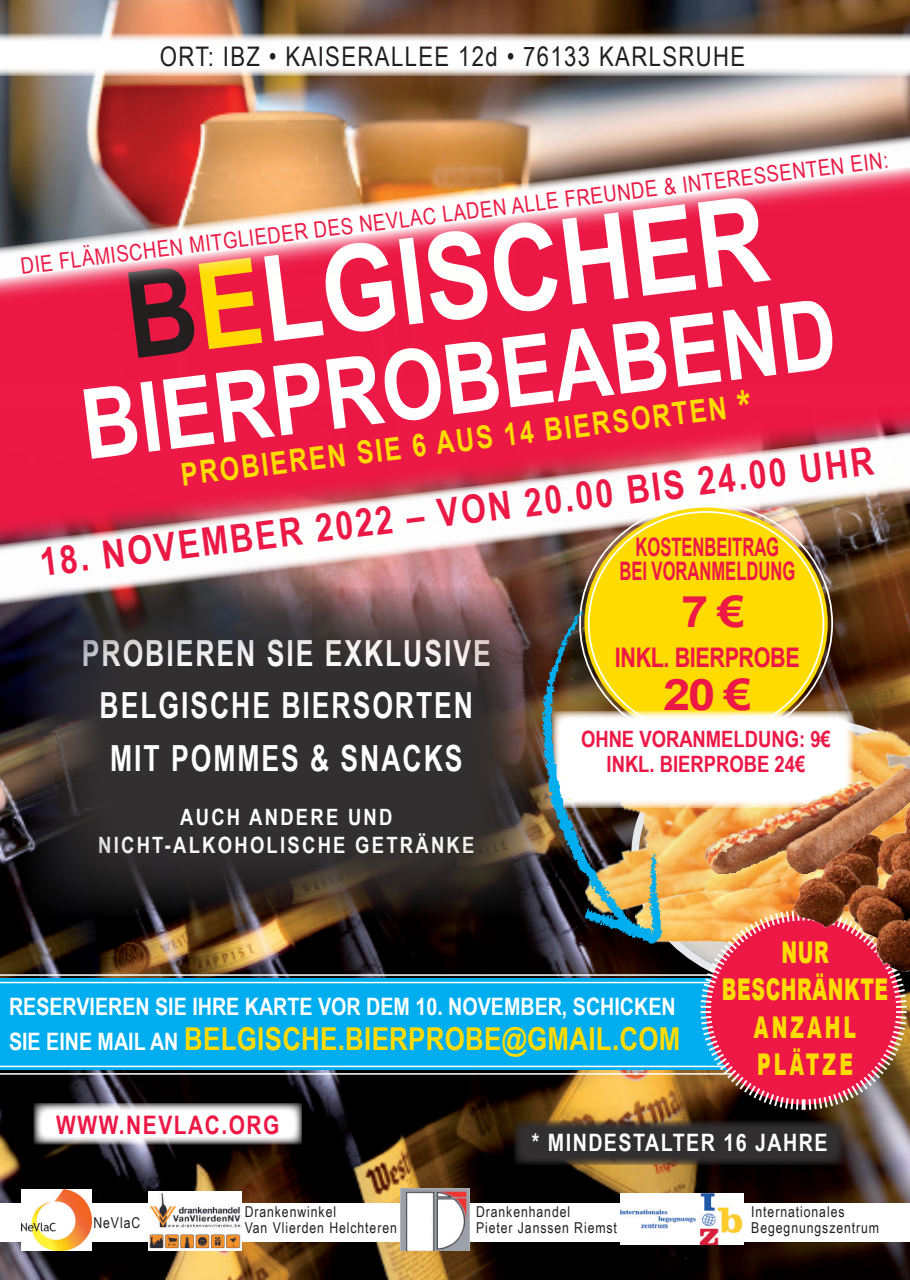
<style>
.page{position:relative;width:910px;height:1280px;background:#fff}
.page>*{position:absolute;margin:0;border:0;box-sizing:border-box;transform-origin:0 0}
.t1{font:700 120px "Arial Narrow";color:#fff}
.t2{font:700 97.5px "Arial Narrow";color:#fff}
.t3{font:700 43.5px "Arial";color:#ed1845;scale:1.13 1}
.t4{font:700 39px "Arial Narrow";color:#ed1845}
.t5{font:700 36px/52.5px "Arial Narrow";letter-spacing:.06em;color:#fff;text-align:center;scale:.9 1}
.t6{font:700 31.5px "Arial Narrow";letter-spacing:.01em;color:#ffdc01}
.t7{font:700 31.5px "Arial";color:#ffdc01;scale:.8 1}
.t8{font:900 30px/37.5px "Arial";letter-spacing:.03em;color:#ffdc01;text-align:center;scale:.63 1}
.t9{font:27px "Arial Narrow";letter-spacing:.05em;color:#231f20}
.t10{font:700 27px "Arial";letter-spacing:-.02em;color:#ed1845;scale:.8 1}
.t11{font:700 25.5px/24px "Arial";color:#ed1845;text-align:center;scale:.65 1}
.t12{font:700 25.5px "Arial Narrow";letter-spacing:.06em;color:#ed1845}
.t13{font:700 24px "Arial Narrow";color:#fff}
.t14{font:700 24px "Arial Narrow";letter-spacing:.06em;color:#fff}
.t15{font:22.5px "Arial Narrow";color:#ed1845}
.t16{font:700 22.5px/28.5px "Arial Narrow";letter-spacing:.1em;color:#fff;text-align:center}
.t17{font:700 22.5px/25.8px "Arial Narrow";color:#ed1845;text-align:center}
.t18{font:15px/16.5px "Arial Narrow";letter-spacing:.06em;color:#231f20}
.s1{color:#231f20}
.s2{color:#ffdc01}
.s3{font-size:45px}
.s4{font-size:24px;color:#fff}
</style>
<div class="page">
<img style="left:0;top:611px;width:910px;height:669px">
<div style="left:0;top:1203px;width:910px;height:39px;background:#fff"></div>
<img style="left:0;top:0;width:910px;height:129px">
<svg style="left:0;top:129px;width:910px;height:28px;background:#bb886b"></svg>
<img style="left:0;top:556px;width:910px;height:55px">
<svg style="left:0;top:34px;width:910px;height:42px"></svg>
<img style="left:21px;top:1189px;width:70px;height:62px">
<svg style="left:0;top:973px;width:699px;height:102px;background:#438399"></svg>
<div style="left:0;top:982px;width:699px;height:85px;background:#00aeef"></div>
<svg style="left:23px;top:587px;width:527px;height:329px;background:#373030"></svg>
<svg style="left:34px;top:1103px;width:268px;height:41px"></svg>
<div style="left:584px;top:508px;width:244px;height:231px;background:#ffdc01;border-radius:50%"></div>
<img style="left:0;top:157px;width:910px;height:399px">
<img style="left:148px;top:1191px;width:93px;height:59px">
<img style="left:621px;top:1193px;width:122px;height:51px">
<svg style="left:514px;top:1120px;width:331px;height:45px;background:#342f2c"></svg>
<img style="left:401px;top:1188px;width:68px;height:62px">
<img style="left:636px;top:931px;width:63px;height:23px">
<img style="left:666px;top:668px;width:244px;height:263px">
<svg style="left:699px;top:908px;width:210px;height:204px;background:#cf3d52"></svg>
<img style="left:785px;top:873px;width:125px;height:102px">
<div style="left:552px;top:711px;width:301px;height:97px;background:#fff"></div>
<img style="left:541px;top:610px;width:125px;height:335px">
<img style="left:705px;top:768px;width:205px;height:105px">
<h3 class="t9" style="left:160px;top:36px;width:587px">ORT: IBZ • KAISERALLEE 12d • 76133 KARLSRUHE</h3>
<h3 class="t15" style="left:19px;top:250px;width:875px;rotate:-7deg">DIE FLÄMISCHEN MITGLIEDER DES NEVLAC LADEN ALLE FREUNDE &amp; INTERESSENTEN EIN:</h3>
<h1 class="t1" style="left:115px;top:227px;width:647px;rotate:-7deg"><span class="s1">B</span><span class="s2">E</span>LGISCHER</h1>
<h2 class="t2" style="left:73px;top:352px;width:761px;rotate:-7deg">BIERPROBEABEND</h2>
<h3 class="t7" style="left:179px;top:454px;width:720px;rotate:-7deg">PROBIEREN SIE 6 AUS 14 BIERSORTEN <span class="s3">*</span></h3>
<h3 class="t4" style="left:36px;top:533px;width:841px;rotate:-7deg">18. NOVEMBER 2022 – VON 20.00 BIS 24.00 UHR</h3>
<h3 class="t11" style="left:619px;top:535px;width:272px">KOSTENBEITRAG<br>BEI VORANMELDUNG</h3>
<h3 class="t3" style="left:681px;top:583px;width:58px">7 €</h3>
<h3 class="t10" style="left:615px;top:639px;width:232px">INKL. BIERPROBE</h3>
<h3 class="t3" style="left:663px;top:666px;width:80px">20 €</h3>
<h3 class="t5" style="left:82px;top:625px;width:456px">PROBIEREN SIE EXKLUSIVE<br>BELGISCHE BIERSORTEN<br>MIT POMMES &amp; SNACKS</h3>
<h3 class="t16" style="left:98px;top:801px;width:378px">AUCH ANDERE UND<br>NICHT-ALKOHOLISCHE GETRÄNKE</h3>
<h3 class="t17" style="left:581px;top:725px;width:251px">OHNE VORANMELDUNG: 9€<br>INKL. BIERPROBE 24€</h3>
<h3 class="t13" style="left:9px;top:988px;width:668px">RESERVIEREN SIE IHRE KARTE VOR DEM 10. NOVEMBER, SCHICKEN</h3>
<h3 class="t6" style="left:9px;top:1015px;width:673px"><span class="s4">SIE EINE MAIL AN</span> BELGISCHE.BIERPROBE@GMAIL.COM</h3>
<h3 class="t8" style="left:722px;top:932px;width:265px">NUR<br>BESCHRÄNKTE<br>ANZAHL<br>PLÄTZE</h3>
<h3 class="t12" style="left:56px;top:1106px;width:225px">WWW.NEVLAC.ORG</h3>
<h3 class="t14" style="left:532px;top:1124px;width:297px">* MINDESTALTER 16 JAHRE</h3>
<p class="t18" style="left:93px;top:1213px;width:48px">NeVlaC</p>
<p class="t18" style="left:245px;top:1203px;width:154px">Drankenwinkel<br>Van Vlierden Helchteren</p>
<p class="t18" style="left:476px;top:1203px;width:143px">Drankenhandel<br>Pieter Janssen Riemst</p>
<p class="t18" style="left:751px;top:1203px;width:129px">Internationales<br>Begegnungszentrum</p>
</div>
